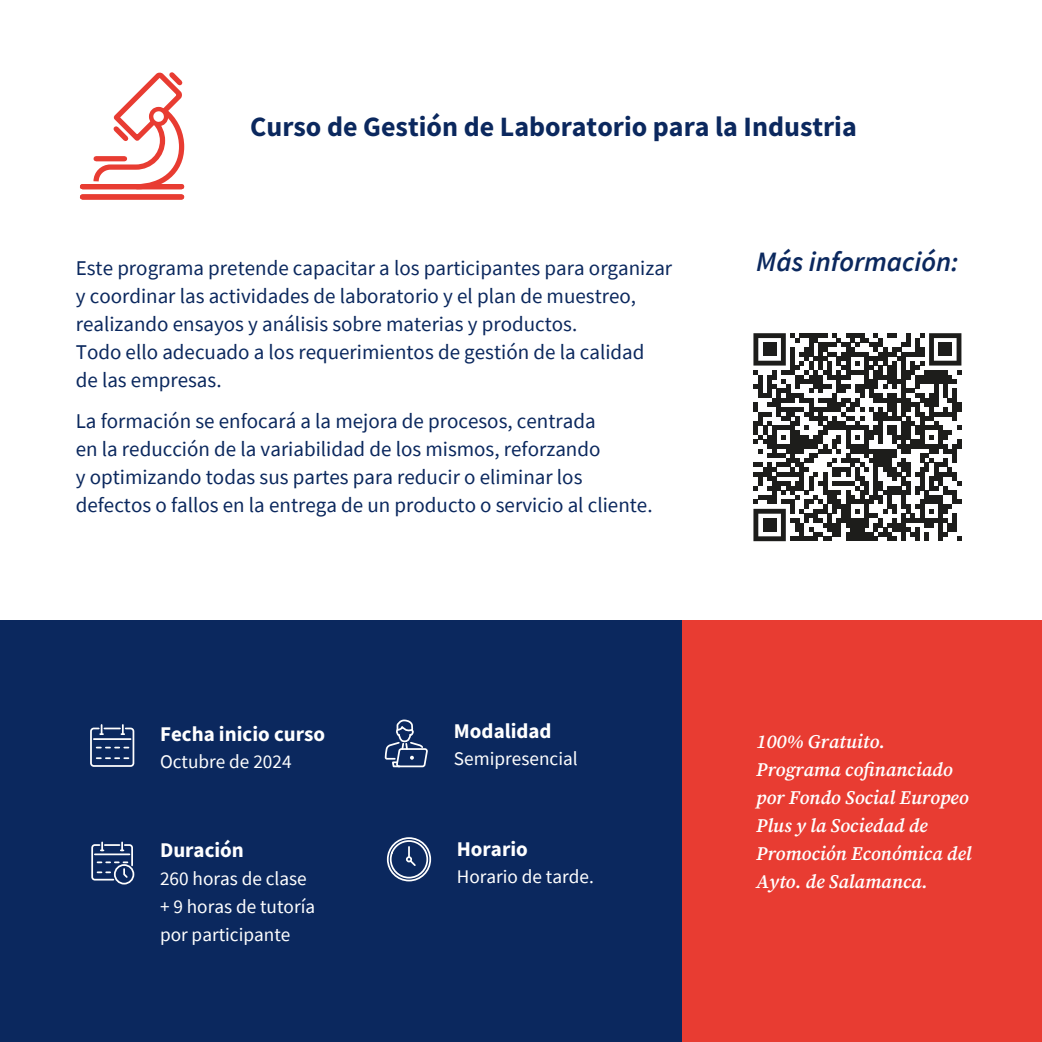
<style>
.page{position:relative;width:1042px;height:1042px;background:#fff}
.page>*{position:absolute;margin:0;border:0;box-sizing:border-box;transform-origin:0 0}
.t1{font:700 28px "Source Sans Pro";color:#0b285e}
.t2{font:italic 600 28px "Source Sans Pro";color:#0b285e}
.t3{font:21px/28px "Source Sans Pro";color:#0b285e}
.t4{font:700 21px "Source Sans Pro";color:#fff}
.t5{font:italic 600 19.25px/28px "Source Serif Pro";color:#fff}
.t6{font:19.25px/28px "Source Sans Pro";color:#fff}
</style>
<div class="page">
<div style="left:0;top:620px;width:1042px;height:422px;background:#0b285e"></div>
<div style="left:682px;top:620px;width:360px;height:422px;background:#e83c32"></div>
<svg style="left:384px;top:719px;width:44px;height:49px"></svg>
<div style="left:387px;top:837px;width:44px;height:44px;border:2px solid #fff;border-radius:50%"></div>
<svg style="left:389px;top:839px;width:40px;height:40px"></svg>
<div style="left:90px;top:727px;width:44px;height:40px;border:2px solid #fff;border-radius:3px"></div>
<hr style="left:94px;top:738px;width:37px;height:2px;background:#fff">
<svg style="left:100px;top:725px;width:24px;height:10px"></svg>
<svg style="left:97px;top:747px;width:31px;height:1px"></svg>
<svg style="left:97px;top:757px;width:31px;height:2px"></svg>
<div style="left:114px;top:864px;width:20px;height:20px;border:2px solid #fff;border-radius:50%"></div>
<svg style="left:91px;top:842px;width:43px;height:39px"></svg>
<div style="left:82px;top:184px;width:100px;height:5px;background:#e83c32"></div>
<div style="left:82px;top:194px;width:100px;height:6px;background:#e83c32"></div>
<svg style="left:91px;top:72px;width:94px;height:118px"></svg>
<svg style="left:753px;top:333px;width:208px;height:208px"></svg>
<div style="left:763px;top:342px;width:13px;height:14px;background:#1d1d1b"></div>
<div style="left:938px;top:342px;width:14px;height:14px;background:#1d1d1b"></div>
<div style="left:763px;top:518px;width:13px;height:14px;background:#1d1d1b"></div>
<h1 class="t1" style="left:250px;top:108px;width:608px">Curso de Gestión de Laboratorio para la Industria</h1>
<p class="t3" style="left:76px;top:254px;width:598px">Este programa pretende capacitar a los participantes para organizar y coordinar las actividades de laboratorio y el plan de muestreo, realizando ensayos y análisis sobre materias y productos.<br>Todo ello adecuado a los requerimientos de gestión de la calidad<br>de las empresas.</p>
<p class="t3" style="left:76px;top:406px;width:578px">La formación se enfocará a la mejora de procesos, centrada<br>en la reducción de la variabilidad de los mismos, reforzando<br>y optimizando todas sus partes para reducir o eliminar los defectos o fallos en la entrega de un producto o servicio al cliente.</p>
<p class="t4" style="left:160px;top:719px;width:167px">Fecha inicio curso</p>
<p class="t4" style="left:454px;top:716px;width:99px">Modalidad</p>
<p class="t6" style="left:454px;top:744px;width:125px">Semipresencial</p>
<p class="t6" style="left:160px;top:747px;width:133px">Octubre de 2024</p>
<p class="t4" style="left:160px;top:836px;width:85px">Duración</p>
<p class="t6" style="left:160px;top:864px;width:157px">260 horas de clase + 9 horas de tutoría por participante</p>
<p class="t4" style="left:457px;top:834px;width:73px">Horario</p>
<p class="t6" style="left:457px;top:862px;width:139px">Horario de tarde.</p>
<h1 class="t2" style="left:756px;top:243px;width:204px">Más información:</h1>
<p class="t5" style="left:756px;top:727px;width:217px">100% Gratuito.<br>Programa cofinanciado por Fondo Social Europeo<br>Plus y la Sociedad de<br>Promoción Económica del<br>Ayto. de Salamanca.</p>
</div>
